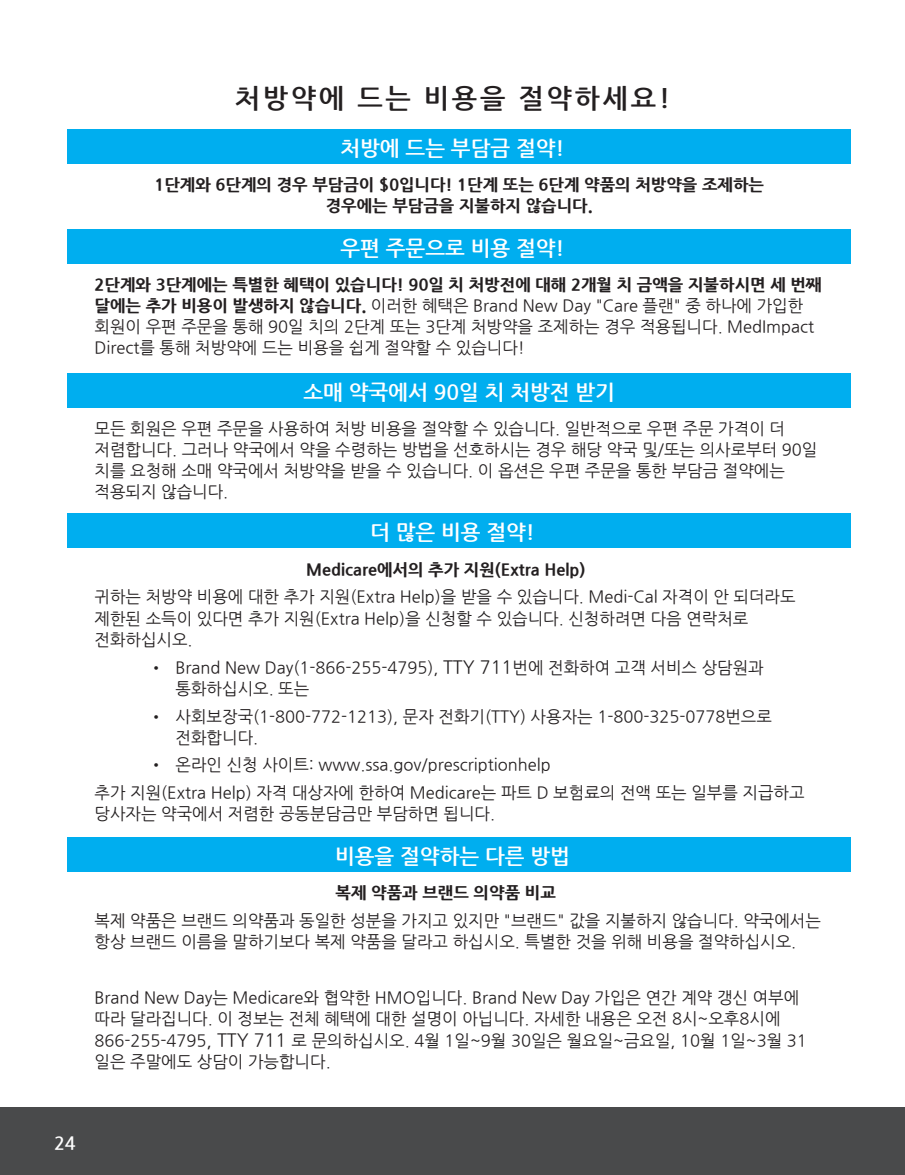
<style>
.page{position:relative;width:905px;height:1175px;background:#fff}
.page>*{position:absolute;margin:0;border:0;box-sizing:border-box;transform-origin:0 0}
.Centered_Body{font:700 27px "Nanum Gothic";letter-spacing:.1em;color:#231f20}
.t1{font:700 21px "Nanum Gothic";color:#fff}
.t2{font:700 18px "Nanum Gothic";color:#fff}
.Body{font:16.5px/21px "Nanum Gothic";color:#231f20}
.Centered_Body-2{font:800 16.5px/21px "Nanum Gothic";color:#231f20;text-align:center}
.Body-2{font:800 16.5px "Nanum Gothic";color:#231f20}
.s1{font-weight:800}
.s2{font-size:18px}
</style>
<div class="page">
<div style="left:0;top:1107px;width:904px;height:67px;background:#494a4b"></div>
<div style="left:68px;top:130px;width:782px;height:34px;background:#00aeef"></div>
<div style="left:68px;top:229px;width:782px;height:35px;background:#00aeef"></div>
<div style="left:68px;top:374px;width:782px;height:34px;background:#00aeef"></div>
<div style="left:68px;top:514px;width:782px;height:34px;background:#00aeef"></div>
<div style="left:68px;top:837px;width:782px;height:34px;background:#00aeef"></div>
<p class="Centered_Body" style="left:235px;top:85px;width:437px">처방약에 드는 비용을 절약하세요!</p>
<p class="t1" style="left:340px;top:138px;width:225px">처방에 드는 부담금 절약!</p>
<p class="Centered_Body-2" style="left:154px;top:174px;width:611px">1단계와 6단계의 경우 부담금이 $0입니다! 1단계 또는 6단계 약품의 처방약을 조제하는 경우에는 부담금을 지불하지 않습니다.</p>
<p class="t1" style="left:340px;top:238px;width:225px">우편 주문으로 비용 절약!</p>
<p class="Body" style="left:94px;top:275px;width:728px"><span class="s1">2단계와 3단계에는 특별한 혜택이 있습니다! 90일 치 처방전에 대해 2개월 치 금액을 지불하시면 세 번째 달에는 추가 비용이 발생하지 않습니다.</span> 이러한 혜택은 Brand New Day "Care 플랜" 중 하나에 가입한 회원이 우편 주문을 통해 90일 치의 2단계 또는 3단계 처방약을 조제하는 경우 적용됩니다. MedImpact Direct를 통해 처방약에 드는 비용을 쉽게 절약할 수 있습니다!</p>
<p class="t1" style="left:303px;top:382px;width:313px">소매 약국에서 90일 치 처방전 받기</p>
<p class="Body" style="left:94px;top:419px;width:724px">모든 회원은 우편 주문을 사용하여 처방 비용을 절약할 수 있습니다. 일반적으로 우편 주문 가격이 더 저렴합니다. 그러나 약국에서 약을 수령하는 방법을 선호하시는 경우 해당 약국 및/또는 의사로부터 90일 치를 요청해 소매 약국에서 처방약을 받을 수 있습니다. 이 옵션은 우편 주문을 통한 부담금 절약에는 적용되지 않습니다.</p>
<p class="t1" style="left:370px;top:522px;width:166px">더 많은 비용 절약!</p>
<p class="Body-2" style="left:306px;top:560px;width:281px">Medicare에서의 추가 지원(Extra Help)</p>
<p class="Body" style="left:94px;top:587px;width:702px">귀하는 처방약 비용에 대한 추가 지원(Extra Help)을 받을 수 있습니다. Medi-Cal 자격이 안 되더라도 제한된 소득이 있다면 추가 지원(Extra Help)을 신청할 수 있습니다. 신청하려면 다음 연락처로 전화하십시오.</p>
<p class="Body" style="left:176px;top:657px;width:589px;text-indent:-27px">• Brand New Day(1-866-255-4795), <span class="s2">TTY 711</span>번에 전화하여 고객 서비스 상담원과 통화하십시오. 또는</p>
<p class="Body" style="left:176px;top:706px;width:597px;text-indent:-27px">• 사회보장국(1-800-772-1213), 문자 전화기(TTY) 사용자는 1-800-325-0778번으로 전화합니다.</p>
<p class="Body" style="left:148px;top:755px;width:403px">• 온라인 신청 사이트: www.ssa.gov/prescriptionhelp</p>
<p class="Body" style="left:94px;top:782px;width:711px">추가 지원(Extra Help) 자격 대상자에 한하여 Medicare는 파트 D 보험료의 전액 또는 일부를 지급하고 당사자는 약국에서 저렴한 공동분담금만 부담하면 됩니다.</p>
<p class="t1" style="left:335px;top:845px;width:236px">비용을 절약하는 다른 방법</p>
<p class="Body-2" style="left:335px;top:884px;width:222px">복제 약품과 브랜드 의약품 비교</p>
<p class="Body" style="left:94px;top:910px;width:728px">복제 약품은 브랜드 의약품과 동일한 성분을 가지고 있지만 "브랜드" 값을 지불하지 않습니다. 약국에서는 항상 브랜드 이름을 말하기보다 복제 약품을 달라고 하십시오. 특별한 것을 위해 비용을 절약하십시오.</p>
<p class="Body" style="left:94px;top:987px;width:713px">Brand New Day는 Medicare와 협약한 HMO입니다. Brand New Day 가입은 연간 계약 갱신 여부에 따라 달라집니다. 이 정보는 전체 혜택에 대한 설명이 아닙니다. 자세한 내용은 오전 8시~오후8시에 866-255-4795<span class="s2">, TTY 711</span> 로 문의하십시오. 4월 1일~9월 30일은 월요일~금요일, 10월 1일~3월 31 일은 주말에도 상담이 가능합니다.</p>
<p class="t2" style="left:54px;top:1134px;width:23px">24</p>
</div>
